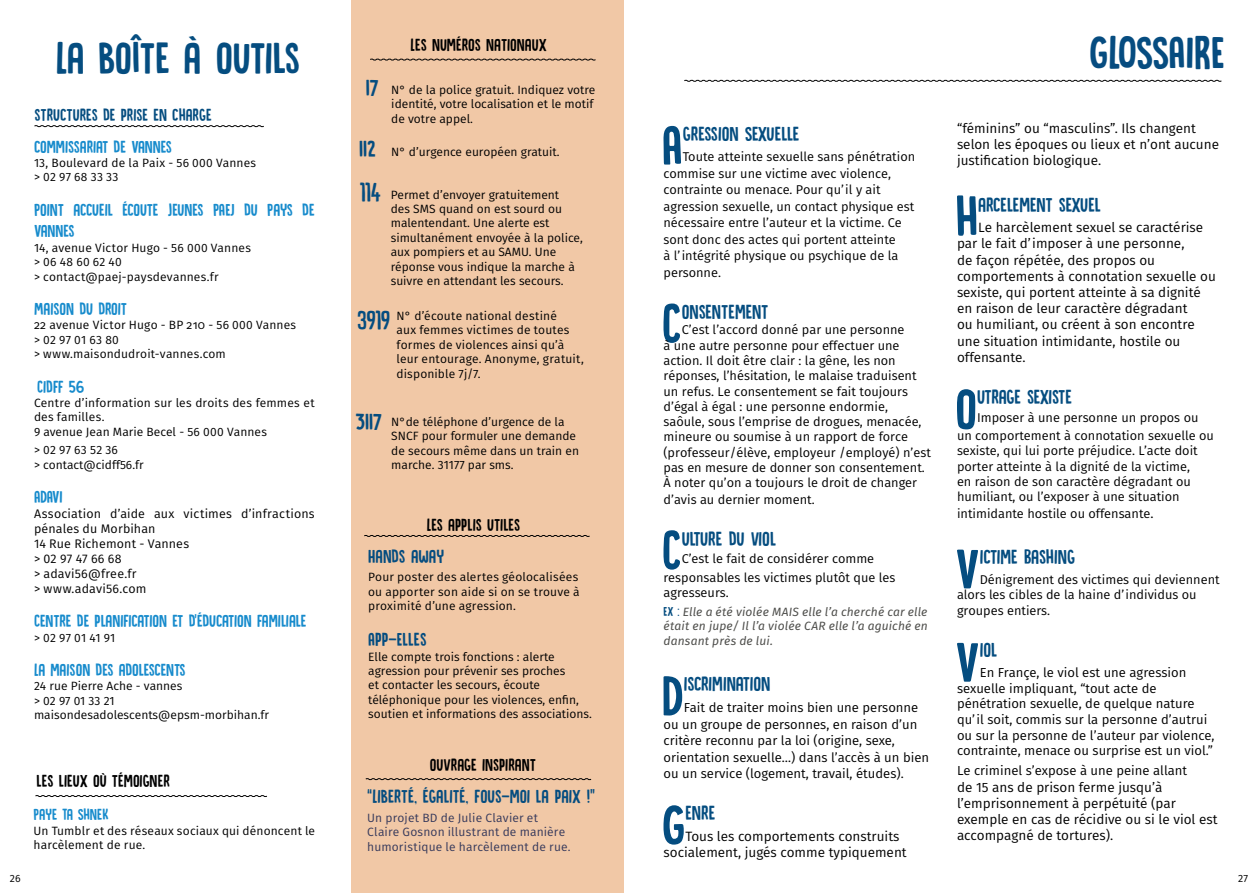
<style>
.page{position:relative;width:1259px;height:893px;background:#fff}
.page>*{position:absolute;margin:0;border:0;box-sizing:border-box;transform-origin:0 0}
.t1{font:59.1px "DK Canoodle";color:#054d80}
.t2{font:48px "DK Canoodle";letter-spacing:-.01em;color:#064c80}
.t3{font:46.5px "DK Canoodle";letter-spacing:-.015em;color:#054d80}
.t4{font:24px "DK Canoodle";color:#054d80}
.t5{font:21px "DK Canoodle";color:#054d80}
.t6{font:19.5px "DK Canoodle";color:#054d80}
.t7{font:18px/21.6px "DK Canoodle";color:#178bcc}
.t8{font:18px "DK Canoodle";color:#000}
.t9{font:18px "DK Canoodle";color:#054d80}
.t10{font:18px "Hogfish DEMO";color:#054d80}
.t11{font:16.5px "DK Canoodle";color:#178bcc}
.t12{font:13.5px/16.2px "Fira Sans";color:#000}
.t13{font:13.05px/15.6px "Fira Sans";color:#000}
.t14{font:12.75px/15.5px "Fira Sans";color:#000}
.t15{font:12.45px/15px "Fira Sans";letter-spacing:.01em;color:#000}
.t16{font:12px/14.4px "Fira Sans";color:#000}
.t17{font:italic 12px/14.4px "Fira Sans";letter-spacing:.015em;color:#4e4e4b;text-align:justify}
.t18{font:12px/14.4px "Fira Sans";letter-spacing:.01em;color:#36395b}
.t19{font:10.5px "Fira Sans";color:#000}
.s1{font-family:"DK Canoodle";font-size:24px;color:#054d80}
.s2{font-style:italic}
.s3{font-family:"DK Canoodle";font-style:normal;font-size:13.5px;color:#054d80}
.s4{font-size:13.5px}
</style>
<div class="page">
<div style="left:351px;top:0;width:273px;height:893px;background:#f1c8a6"></div>
<svg style="left:35px;top:795px;width:232px;height:2px"></svg>
<svg style="left:34px;top:125px;width:230px;height:2px"></svg>
<svg style="left:370px;top:58px;width:226px;height:3px"></svg>
<svg style="left:364px;top:535px;width:226px;height:2px"></svg>
<svg style="left:365px;top:778px;width:226px;height:2px"></svg>
<svg style="left:684px;top:80px;width:538px;height:2px"></svg>
<h3 class="t3" style="left:56px;top:35px;width:246px">LA BOÎTE À OUTILS</h3>
<h3 class="t9" style="left:35px;top:105px;width:179px">STRUCTURES DE PRISE EN CHARGE</h3>
<h3 class="t7" style="left:34px;top:136px;width:140px">COMMISSARIAT DE VANNES</h3>
<p class="t16" style="left:34px;top:155px;width:224px">13, Boulevard de la Paix - 56 000 Vannes &gt; 02 97 68 33 33</p>
<h3 class="t7" style="left:34px;top:199px;width:282px">POINT ACCUEIL ÉCOUTE JEUNES PAEJ DU PAYS DE<br>VANNES</h3>
<p class="t16" style="left:34px;top:240px;width:218px">14, avenue Victor Hugo - 56 000 Vannes &gt; 06 48 60 62 40<br>&gt; contact@paej-paysdevannes.fr</p>
<h3 class="t7" style="left:34px;top:298px;width:94px">MAISON DU DROIT</h3>
<p class="t16" style="left:34px;top:318px;width:264px">22 avenue Victor Hugo - BP 210 - 56 000 Vannes &gt; 02 97 01 63 80<br>&gt; www.maisondudroit-vannes.com</p>
<h3 class="t7" style="left:37px;top:376px;width:49px">CIDFF 56</h3>
<p class="t16" style="left:34px;top:395px;width:282px">Centre d’information sur les droits des femmes et des familles.<br>9 avenue Jean Marie Becel - 56 000 Vannes</p>
<p class="t16" style="left:34px;top:443px;width:111px">&gt; 02 97 63 52 36<br>&gt; contact@cidff56.fr</p>
<h3 class="t7" style="left:34px;top:487px;width:30px">ADAVI</h3>
<p class="t15" style="left:34px;top:506px;width:282px">Association d’aide aux victimes d’infractions pénales du Morbihan<br>14 Rue Richemont - Vannes<br>&gt; 02 97 47 66 68<br>&gt; adavi56@free.fr<br>&gt; www.adavi56.com</p>
<h3 class="t7" style="left:34px;top:611px;width:274px">CENTRE DE PLANIFICATION ET D’ÉDUCATION FAMILIALE</h3>
<p class="t16" style="left:34px;top:630px;width:83px">&gt; 02 97 01 41 91</p>
<h3 class="t7" style="left:34px;top:659px;width:153px">LA MAISON DES ADOLESCENTS</h3>
<p class="t16" style="left:34px;top:679px;width:236px">24 rue Pierre Ache - vannes<br>&gt; 02 97 01 33 21 maisondesadolescents@epsm-morbihan.fr</p>
<h3 class="t8" style="left:37px;top:771px;width:135px">LES LIEUX OÙ TÉMOIGNER</h3>
<h3 class="t11" style="left:34px;top:806px;width:76px">PAYE TA SHNEK</h3>
<p class="t16" style="left:34px;top:823px;width:283px">Un Tumblr et des réseaux sociaux qui dénoncent le harcèlement de rue.</p>
<h3 class="t8" style="left:411px;top:35px;width:138px">LES NUMÉROS NATIONAUX</h3>
<p class="t16" style="left:391px;top:82px;width:206px;text-indent:-25px"><span class="s1">17</span> N° de la police gratuit. Indiquez votre identité, votre localisation et le motif de votre appel.</p>
<p class="t16" style="left:359px;top:144px;width:202px"><span class="s1">112</span> N° d’urgence européen gratuit.</p>
<h3 class="t10" style="left:360px;top:184px;width:22px">114</h3>
<p class="t16" style="left:391px;top:187px;width:194px">Permet d’envoyer gratuitement<br>des SMS quand on est sourd ou malentendant. Une alerte est simultanément envoyée à la police, aux pompiers et au SAMU. Une réponse vous indique la marche à suivre en attendant les secours.</p>
<h3 class="t10" style="left:357px;top:312px;width:34px">3919</h3>
<p class="t16" style="left:396px;top:308px;width:189px">N° d’écoute national destiné<br>aux femmes victimes de toutes formes de violences ainsi qu’à leur entourage. Anonyme, gratuit, disponible 7j/7.</p>
<h3 class="t4" style="left:355px;top:409px;width:28px">3117</h3>
<p class="t16" style="left:391px;top:414px;width:189px">N°de téléphone d’urgence de la<br>SNCF pour formuler une demande de secours même dans un train en marche. 31177 par sms.</p>
<h3 class="t8" style="left:427px;top:515px;width:95px">LES APPLIS UTILES</h3>
<h3 class="t6" style="left:368px;top:546px;width:77px">HANDS AWAY</h3>
<p class="t16" style="left:368px;top:569px;width:213px">Pour poster des alertes géolocalisées ou apporter son aide si on se trouve à proximité d’une agression.</p>
<h3 class="t6" style="left:368px;top:629px;width:60px">APP-ELLES</h3>
<p class="t16" style="left:368px;top:649px;width:225px">Elle compte trois fonctions : alerte agression pour prévenir ses proches<br>et contacter les secours, écoute téléphonique pour les violences, enfin, soutien et informations des associations.</p>
<h3 class="t8" style="left:430px;top:756px;width:108px">OUVRAGE INSPIRANT</h3>
<h3 class="t6" style="left:367px;top:786px;width:229px">“LIBERTÉ, ÉGALITÉ, FOUS-MOI LA PAIX !”</h3>
<p class="t18" style="left:367px;top:810px;width:205px">Un projet BD de Julie Clavier et<br>Claire Gosnon illustrant de manière humoristique le harcèlement de rue.</p>
<h1 class="t1" style="left:662px;top:115px;width:23px">A</h1>
<h3 class="t5" style="left:683px;top:123px;width:118px">GRESSION SEXUELLE</h3>
<p class="t14" style="left:663px;top:148px;width:253px;line-height:16.5px;text-indent:19px">Toute atteinte sexuelle sans pénétration commise sur une victime avec violence, contrainte ou menace<span class="s2">.</span> Pour qu’il y ait agression sexuelle, un contact physique est nécessaire entre l’auteur et la victime. Ce sont donc des actes qui portent atteinte<br>à l’intégrité physique ou psychique de la personne.</p>
<h1 class="t1" style="left:662px;top:293px;width:22px">C</h1>
<h3 class="t5" style="left:682px;top:301px;width:88px">ONSENTEMENT</h3>
<p class="t14" style="left:663px;top:322px;width:269px;text-indent:18px">C’est l’accord donné par une personne<br>à une autre personne pour effectuer une action. Il doit être clair : la gêne, les non réponses, l’hésitation, le malaise traduisent un refus. Le consentement se fait toujours d’égal à égal : une personne endormie, saôule, sous l’emprise de drogues, menacée, mineure ou soumise à un rapport de force (professeur/élève, employeur /employé) n’est pas en mesure de donner son consentement.<br>À noter qu’on a toujours le droit de changer d’avis au dernier moment.</p>
<h1 class="t1" style="left:662px;top:520px;width:22px">C</h1>
<h3 class="t5" style="left:682px;top:528px;width:96px">ULTURE DU VIOL</h3>
<p class="t14" style="left:663px;top:548px;width:233px;line-height:19.5px;text-align:center">C’est le fait de considérer comme responsables les victimes plutôt que les</p>
<p class="t14" style="left:663px;top:585px;width:67px">agresseurs.</p>
<p class="t17" style="left:663px;top:604px;width:266px"><span class="s3">EX :</span> Elle a été violée MAIS elle l’a cherché car elle était en jupe/ Il l’a violée CAR elle l’a aguiché en dansant près de lui.</p>
<h1 class="t1" style="left:662px;top:666px;width:24px">D</h1>
<h3 class="t5" style="left:684px;top:673px;width:88px">ISCRIMINATION</h3>
<p class="t13" style="left:663px;top:699px;width:267px;line-height:16.5px;text-indent:20px">Fait de traiter moins bien une personne ou un groupe de personnes, en raison d’un critère reconnu par la loi (origine, sexe, orientation sexuelle…) dans l’accès à un bien ou un service (logement, travail, études).</p>
<h1 class="t1" style="left:662px;top:795px;width:25px">G</h1>
<h3 class="t5" style="left:685px;top:802px;width:31px">ENRE</h3>
<p class="t12" style="left:663px;top:828px;width:245px;text-indent:22px">Tous les comportements construits socialement, jugés comme typiquement</p>
<h2 class="t2" style="left:1089px;top:28px;width:137px">GLOSSAIRE</h2>
<p class="t12" style="left:957px;top:120px;width:264px">“féminins” ou “masculins”. Ils changent selon les époques ou lieux et n’ont aucune justification biologique.</p>
<h1 class="t1" style="left:955px;top:186px;width:24px">H</h1>
<h3 class="t5" style="left:978px;top:194px;width:125px">ARCELEMENT SEXUEL</h3>
<p class="t12" style="left:957px;top:219px;width:260px;text-indent:21px">Le harcèlement sexuel se caractérise par le fait d’imposer à une personne,<br>de façon répétée, des propos ou comportements à connotation sexuelle ou sexiste, qui portent atteinte à sa dignité en raison de leur caractère dégradant<br>ou humiliant, ou créent à son encontre une situation intimidante, hostile ou offensante.</p>
<h1 class="t1" style="left:955px;top:379px;width:23px">O</h1>
<h3 class="t5" style="left:977px;top:386px;width:97px">UTRAGE SEXISTE</h3>
<p class="t14" style="left:957px;top:408px;width:258px;line-height:18px;text-align:center">Imposer à une personne un propos ou<br>un comportement à connotation sexuelle ou</p>
<p class="t14" style="left:957px;top:443px;width:242px">sexiste, qui lui porte préjudice. L’acte doit porter atteinte à la dignité de la victime, en raison de son caractère dégradant ou humiliant, ou l’exposer à une situation intimidante hostile ou offensante<span class="s4">.</span></p>
<h1 class="t1" style="left:955px;top:538px;width:26px">V</h1>
<h3 class="t5" style="left:979px;top:546px;width:97px">ICTIME BASHING</h3>
<p class="t14" style="left:957px;top:571px;width:264px;text-indent:23px">Dénigrement des victimes qui deviennent alors les cibles de la haine d’individus ou groupes entiers.</p>
<h1 class="t1" style="left:955px;top:632px;width:26px">V</h1>
<h3 class="t5" style="left:979px;top:639px;width:19px">IOL</h3>
<p class="t13" style="left:957px;top:664px;width:259px;text-indent:23px">En Françe, le viol est une agression sexuelle impliquant, “tout acte de pénétration sexuelle, de quelque nature qu’il soit, commis sur la personne d’autrui ou sur la personne de l’auteur par violence, contrainte, menace ou surprise est un viol.”</p>
<p class="t13" style="left:957px;top:763px;width:232px">Le criminel s’expose à une peine allant</p>
<p class="t12" style="left:957px;top:778px;width:262px">de 15 ans de prison ferme jusqu’à l’emprisonnement à perpétuité (par exemple en cas de récidive ou si le viol est accompagné de tortures).</p>
<p class="t19" style="left:10px;top:871px;width:12px">26</p>
<p class="t19" style="left:1238px;top:871px;width:12px">27</p>
</div>
